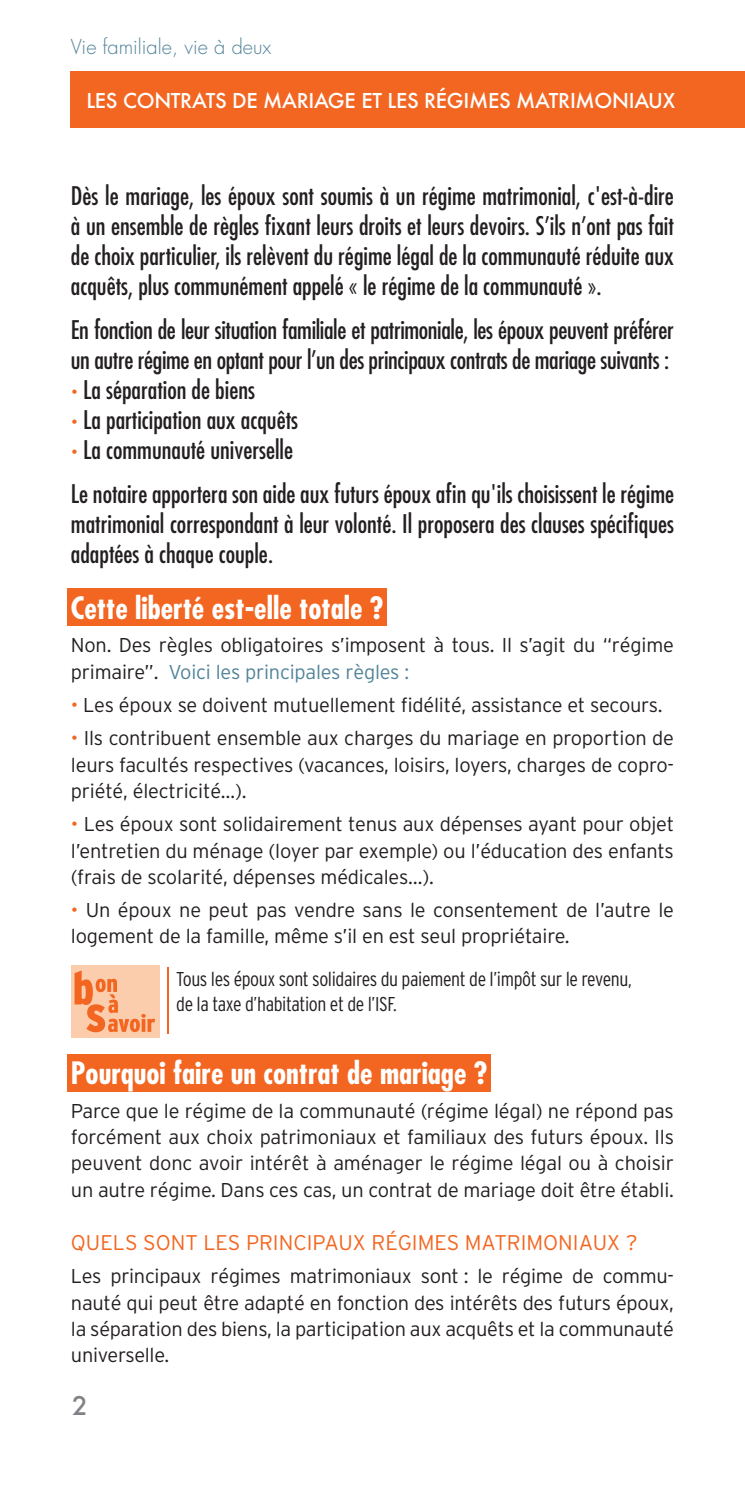
<style>
.page{position:relative;width:745px;height:1489px;background:#fff}
.page>*{position:absolute;margin:0;border:0;box-sizing:border-box;transform-origin:0 0}
.t1{font:700 condensed 30px "Futura";color:#fff}
.t2{font:condensed 25px/30px "Futura";color:#231f20}
.t3{font:500 25px "Futura";color:#808285}
.t4{font:300 21.25px "Interstate";color:#f36621}
.t5{font:300 20px/26.2px "Interstate";letter-spacing:-.01em;color:#231f20;text-align:justify}
.t6{font:300 condensed 20px/25px "Interstate";letter-spacing:-.02em;color:#231f20}
.t7{font:500 20px "Futura";letter-spacing:-.015em;color:#fff}
.t8{font:300 20px "Futura";color:#518398}
.s1{font-family:"Interstate";font-weight:300;font-stretch:normal;font-size:20px;color:#f36621}
.s2{color:#518398}
.s3{color:#f36621}
</style>
<div class="page">
<div style="left:71px;top:71px;width:673px;height:57px;background:#f36621"></div>
<div style="left:67px;top:588px;width:320px;height:38px;background:#f36621"></div>
<div style="left:67px;top:1053px;width:423px;height:38px;background:#f36621"></div>
<div style="left:71px;top:965px;width:88px;height:72px;background:#fccdad"></div>
<svg style="left:74px;top:970px;width:81px;height:62px"></svg>
<hr style="left:168px;top:966px;width:1px;height:67px;background:#f36621">
<p class="t8" style="left:71px;top:33px;width:202px">Vie familiale, vie à deux</p>
<p class="t7" style="left:86px;top:86px;width:590px">LES CONTRATS DE MARIAGE ET LES RÉGIMES MATRIMONIAUX</p>
<p class="t2" style="left:71px;top:180px;width:604px;text-align:justify">Dès le mariage, les époux sont soumis à un régime matrimonial, c'est-à-dire à un ensemble de règles fixant leurs droits et leurs devoirs. S’ils n’ont pas fait de choix particulier, ils relèvent du régime légal de la communauté réduite aux acquêts, plus communément appelé « le régime de la communauté ».</p>
<p class="t2" style="left:71px;top:314px;width:604px">En fonction de leur situation familiale et patrimoniale, les époux peuvent préférer un autre régime en optant pour l’un des principaux contrats de mariage suivants :</p>
<p class="t2" style="left:71px;top:374px;width:185px"><span class="s1">•</span> La séparation de biens</p>
<p class="t2" style="left:71px;top:404px;width:228px"><span class="s1">•</span> La participation aux acquêts</p>
<p class="t2" style="left:71px;top:427px;width:604px;line-height:44.2px"><span class="s1">•</span> La communauté universelle<br>Le notaire apportera son aide aux futurs époux afin qu'ils choisissent le régime</p>
<p class="t2" style="left:71px;top:508px;width:604px">matrimonial correspondant à leur volonté. Il proposera des clauses spécifiques adaptées à chaque couple.</p>
<h1 class="t1" style="left:71px;top:588px;width:314px">Cette liberté est-elle totale ?</h1>
<p class="t5" style="left:71px;top:632px;width:604px">Non. Des règles obligatoires s’imposent à tous. Il s’agit du “régime primaire”. <span class="s2">Voici les principales règles :</span></p>
<p class="t5" style="left:71px;top:691px;width:592px"><span class="s3">•</span> Les époux se doivent mutuellement fidélité, assistance et secours.</p>
<p class="t5" style="left:71px;top:725px;width:604px"><span class="s3">•</span> Ils contribuent ensemble aux charges du mariage en proportion de leurs facultés respectives (vacances, loisirs, loyers, charges de copro&shy;priété, électricité…).</p>
<p class="t5" style="left:71px;top:811px;width:604px"><span class="s3">•</span> Les époux sont solidairement tenus aux dépenses ayant pour objet l’entretien du ménage (loyer par exemple) ou l’éducation des enfants (frais de scolarité, dépenses médicales…).</p>
<p class="t5" style="left:71px;top:896px;width:604px"><span class="s3">•</span> Un époux ne peut pas vendre sans le consentement de l’autre le logement de la famille, même s’il en est seul propriétaire.</p>
<p class="t6" style="left:176px;top:965px;width:456px">Tous les époux sont solidaires du paiement de l’impôt sur le revenu, de la taxe d’habitation et de l’ISF.</p>
<h1 class="t1" style="left:71px;top:1053px;width:418px">Pourquoi faire un contrat de mariage ?</h1>
<p class="t5" style="left:71px;top:1097px;width:604px">Parce que le régime de la communauté (régime légal) ne répond pas forcément aux choix patrimoniaux et familiaux des futurs époux. Ils peuvent donc avoir intérêt à aménager le régime légal ou à choisir un autre régime. Dans ces cas, un contrat de mariage doit être établi.</p>
<p class="t4" style="left:71px;top:1230px;width:568px">QUELS SONT LES PRINCIPAUX RÉGIMES MATRIMONIAUX ?</p>
<p class="t5" style="left:71px;top:1262px;width:604px">Les principaux régimes matrimoniaux sont : le régime de commu&shy;nauté qui peut être adapté en fonction des intérêts des futurs époux, la séparation des biens, la participation aux acquêts et la communauté universelle.</p>
<p class="t3" style="left:72px;top:1388px;width:17px">2</p>
</div>
